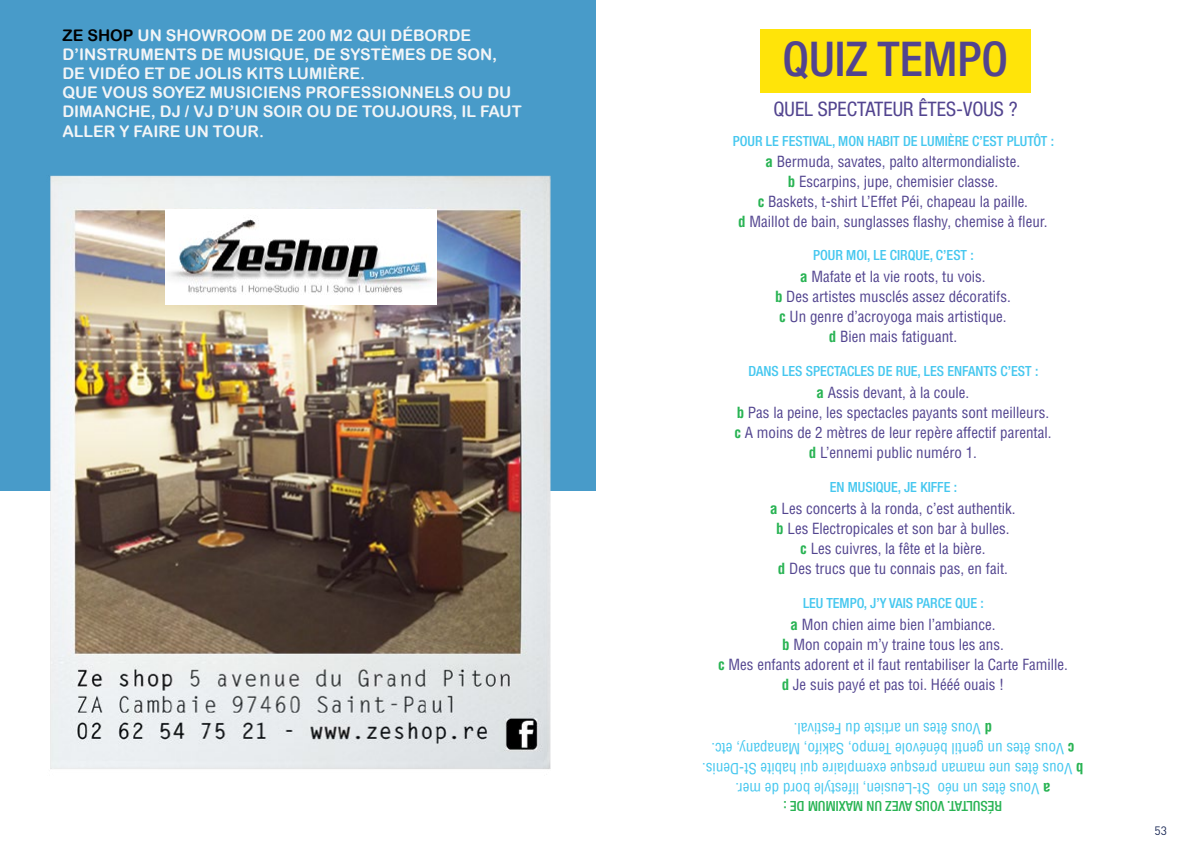
<style>
.page{position:relative;width:1191px;height:851px;background:#fff}
.page>*{position:absolute;margin:0;border:0;box-sizing:border-box;transform-origin:0 0}
.t1{font:500 condensed 48px "Helvetica Neue LT Std";color:#52448f}
.t2{font:condensed 20px "Helvetica Neue LT Std";color:#52448f}
.t3{font:16px/19.2px "Arial Rounded MT Bold";color:#f3f5f7}
.t4{font:16px "Arial Rounded MT Bold";color:#000}
.t5{font:condensed 15px/20px "Helvetica";color:#52448f;text-align:center}
.t6{font:condensed 15px/20px "Helvetica";color:#45c7ef;text-align:center}
.t7{font:500 condensed 14px "Helvetica Neue LT Std";color:#45c7ef}
.t8{font:500 condensed 14px "Helvetica Neue LT Std";color:#28b353}
.t9{font:12px "DIN Pro";color:#1a2855}
.s1{color:#f3f5f7}
.s2{font-weight:700;color:#28b353}
</style>
<div class="page">
<div style="left:0;top:0;width:596px;height:490px;background:#489bc9"></div>
<img style="left:14px;top:175px;width:567px;height:594px">
<div style="left:760px;top:29px;width:270px;height:63px;background:#ffe409"></div>
<img style="left:166px;top:209px;width:270px;height:95px">
<p class="t3" style="left:62px;top:25px;width:436px;text-indent:139px">WROOM DE 200 M2 QU I DÉBORDE<br>D’INSTRUMENTS DE MUSIQUE, DE SYSTÈMES DE SON,<br>DE VIDÉO ET DE JOLIS KITS LUMIÈRE.<br>QUE</p>
<p class="t4" style="left:62px;top:25px;width:116px">ZE SHOP <span class="s1">UN SHO</span></p>
<p class="t3" style="left:62px;top:83px;width:461px;text-indent:320px">IONNELS OU DU<br>DIMANCHE, DJ / VJ D’U N SOIR OU DE TOUJOURS, IL FAUT<br>ALLER Y FAIRE U N TOU R.</p>
<p class="t3" style="left:102px;top:83px;width:24px">VOUS</p>
<p class="t3" style="left:152px;top:83px;width:209px">SOYEZ MUSICIENS PROFESS</p>
<h1 class="t1" style="left:782px;top:30px;width:227px">QUIZ TEMPO</h1>
<h2 class="t2" style="left:773px;top:97px;width:246px">QUEL SPECTATEUR ÊTES-VOUS ?</h2>
<p class="t7" style="left:732px;top:132px;width:323px">POUR LE FESTIVAL, MON HABIT DE LUMIÈRE C’EST PLUTÔT :</p>
<p class="t5" style="left:738px;top:152px;width:311px"><span class="s2">a</span> Bermuda, savates, palto altermondialiste.<br><span class="s2">b</span> Escarpins, jupe, chemisier classe.<br><span class="s2">c</span> Baskets, t-shirt L’Effet Péi, chapeau la paille.<br><span class="s2">d</span> Maillot de bain, sunglasses flashy, chemise à fleur.</p>
<p class="t7" style="left:813px;top:247px;width:162px">POUR MOI, LE CIRQUE, C’EST :</p>
<p class="t5" style="left:775px;top:266px;width:237px"><span class="s2">a</span> Mafate et la vie roots, tu vois.<br><span class="s2">b</span> Des artistes musclés assez décoratifs. <span class="s2">c</span> Un genre d’acroyoga mais artistique. <span class="s2">d</span> Bien mais fatiguant.</p>
<p class="t7" style="left:748px;top:363px;width:86px">DANS LES SPECTAC</p>
<p class="t7" style="left:854px;top:363px;width:185px">LES DE RUE, LES ENFANTS C’EST :</p>
<p class="t5" style="left:734px;top:382px;width:318px"><span class="s2">a</span> Assis devant, à la coule.<br><span class="s2">b</span> Pas la peine, les spectacles payants sont meilleurs. <span class="s2">c</span> A moins de 2 mètres de leur repère affectif parental. <span class="s2">d</span> L’ennemi public numéro 1.</p>
<p class="t7" style="left:829px;top:478px;width:129px">EN MUSIQUE, JE KIFFE :</p>
<p class="t5" style="left:770px;top:498px;width:247px"><span class="s2">a</span> Les concerts à la ronda, c’est authentik. <span class="s2">b</span> Les Electropicales et son bar à bulles.<br><span class="s2">c</span> Les cuivres, la fête et la bière.<br><span class="s2">d</span> Des trucs que tu connais pas, en fait.</p>
<p class="t7" style="left:803px;top:594px;width:182px">LEU TEMPO, J’Y VAIS PARCE QUE :</p>
<p class="t5" style="left:718px;top:614px;width:351px"><span class="s2">a</span> Mon chien aime bien l’ambiance.<br><span class="s2">b</span> Mon copain m’y traine tous les ans.<br><span class="s2">c</span> Mes enfants adorent et il faut rentabiliser la Carte Famille. <span class="s2">d</span> Je suis payé et pas toi. Hééé ouais !</p>
<p class="t6" style="left:1083px;top:798px;width:383px;rotate:-180deg"><span class="s2">a</span> Vous êtes un néo St-Leusien, lifestyle bord de mer.<br><span class="s2">b</span> Vous êtes une maman presque exemplaire qui habite St-Denis. <span class="s2">c</span> Vous êtes un gentil bénévole Tempo, Sakifo, Manapany, etc.<br><span class="s2">d</span> Vous êtes un artiste du Festival.</p>
<p class="t8" style="left:950px;top:814px;width:169px;rotate:-180deg">V. OUS AVEZ UN MAXIMUM DE :</p>
<p class="t8" style="left:1002px;top:814px;width:42px;rotate:-180deg">RÉSULTAT</p>
<p class="t9" style="left:1154px;top:822px;width:14px">53</p>
</div>
